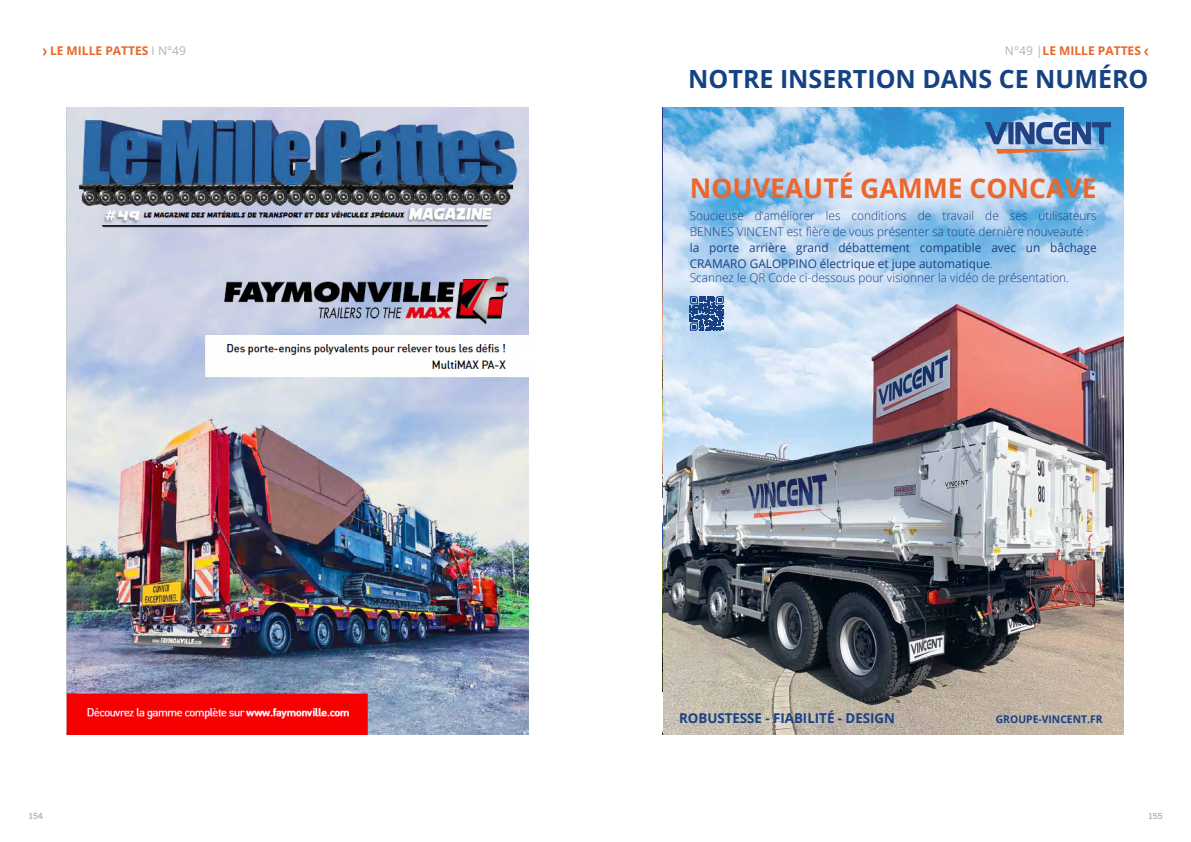
<style>
.page{position:relative;width:1191px;height:842px;background:#fff}
.page>*{position:absolute;margin:0;border:0;box-sizing:border-box;transform-origin:0 0}
.t1{font:700 27.1px "Open Sans";color:#ec672c}
.t2{font:700 25px "Open Sans";color:#154283}
.t3{font:700 13.6px "Open Sans";color:#184184}
.t4{font:300 12.1px/15.8px "Open Sans";color:#184184}
.t5{font:12.1px/15.8px "Open Sans";color:#184184}
.t6{font:700 12px "Open Sans";color:#e7682a}
.t7{font:700 10.6px "Open Sans";color:#184184}
.t8{font:700 8.5px "Trade Gothic Next LT Pro";color:#b3b2b2}
.s1{font-weight:400;color:#b3b2b2}
.s2{font-weight:300}
</style>
<div class="page">
<svg style="left:43px;top:48px;width:4px;height:7px"></svg>
<svg style="left:1144px;top:49px;width:4px;height:6px"></svg>
<img style="left:67px;top:107px;width:462px;height:628px">
<img style="left:662px;top:107px;width:461px;height:628px">
<svg style="left:984px;top:122px;width:127px;height:32px;background:#708cb5"></svg>
<svg style="left:690px;top:296px;width:34px;height:35px"></svg>
<img style="left:662px;top:547px;width:1px;height:188px">
<img style="left:662px;top:692px;width:1px;height:40px">
<svg style="left:662px;top:499px;width:1px;height:48px"></svg>
<p class="t6" style="left:50px;top:43px;width:137px">LE MILLE PATTES <span class="s1">I N°49</span></p>
<p class="t6" style="left:1005px;top:43px;width:137px"><span class="s1">N°49 |</span>LE MILLE PATTES</p>
<h2 class="t2" style="left:688px;top:61px;width:462px">NOTRE INSERTION DANS CE NUMÉRO</h2>
<h1 class="t1" style="left:690px;top:169px;width:408px">NOUVEAUTÉ GAMME CONCAVE</h1>
<p class="t4" style="left:690px;top:208px;width:408px">Soucieuse d’améliorer les conditions de travail de ses utilisateurs<br>BENNES VINCENT est fière de vous présenter sa toute dernière nouveauté :</p>
<p class="t5" style="left:690px;top:239px;width:408px">la porte arrière grand débattement compatible avec un bâchage<br>CRAMARO GALOPPINO électrique et jupe automatique<span class="s2">.</span></p>
<p class="t4" style="left:690px;top:270px;width:381px">Scannez le QR Code ci-dessous pour visionner la vidéo de présentation.</p>
<p class="t3" style="left:679px;top:708px;width:217px">ROBUSTESSE - FIABILITÉ - DESIGN</p>
<p class="t7" style="left:995px;top:712px;width:108px">GROUPE-VINCENT.FR</p>
<p class="t8" style="left:28px;top:810px;width:16px">154</p>
<p class="t8" style="left:1148px;top:810px;width:16px">155</p>
</div>
